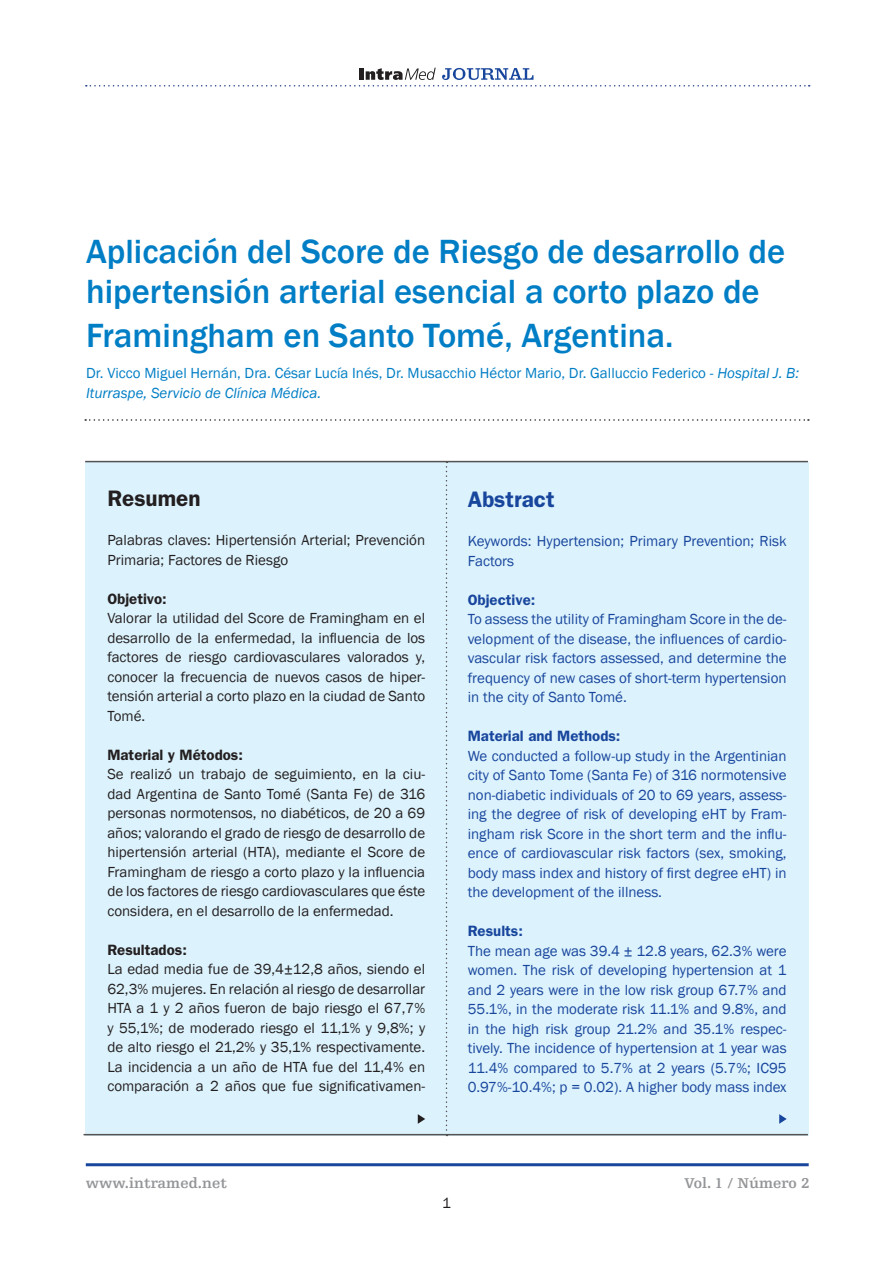
<style>
.page{position:relative;width:893px;height:1263px;background:#fff}
.page>*{position:absolute;margin:0;border:0;box-sizing:border-box;transform-origin:0 0}
.t1{font:500 34.5px/40.5px "Franklin Gothic";color:#007ec5}
.t2{font:600 22.5px "Franklin Gothic";color:#18469d}
.t3{font:600 22.5px "Franklin Gothic";color:#231f20}
.t4{font:15px/19.5px "Franklin Gothic";color:#231f20;text-align:justify}
.t5{font:15px/19.5px "Franklin Gothic";color:#18469d;text-align:justify}
.t6{font:15px/19.5px "Franklin Gothic";color:#007ec5}
.t7{font:600 15px "Franklin Gothic";color:#231f20}
.t8{font:600 15px "Franklin Gothic";color:#18469d}
.t9{font:700 15px "Egyptienne F";color:#939598}
.s1{font-style:italic}
</style>
<div class="page">
<hr style="left:86px;top:1163px;width:723px;height:3px;background:#18469d">
<svg style="left:86px;top:68px;width:724px;height:19px"></svg>
<div style="left:85px;top:462px;width:724px;height:673px;background:#dcf2fc"></div>
<svg style="left:446px;top:462px;width:1px;height:674px"></svg>
<hr style="left:85px;top:461px;width:723px;height:1px;background:#555252">
<svg style="left:85px;top:419px;width:724px;height:2px"></svg>
<hr style="left:84px;top:1134px;width:724px;height:1px;background:#555252">
<svg style="left:418px;top:1114px;width:7px;height:10px"></svg>
<svg style="left:779px;top:1114px;width:8px;height:10px"></svg>
<h1 class="t1" style="left:86px;top:231px;width:701px">Aplicación del Score de Riesgo de desarrollo de hipertensión arterial esencial a corto plazo de</h1>
<h1 class="t1" style="left:86px;top:315px;width:589px">Framingham en Santo Tomé, Argentina.</h1>
<p class="t6" style="left:86px;top:364px;width:715px">Dr. Vicco Miguel Hernán, Dra. César Lucía Inés, Dr. Musacchio Héctor Mario, Dr. Galluccio Federico - <span class="s1">Hospital J. B:<br>Iturraspe, Servicio de Clínica Médica.</span></p>
<h2 class="t3" style="left:107px;top:485px;width:95px">Resumen</h2>
<p class="t4" style="left:107px;top:531px;width:319px">Palabras claves: Hipertensión Arterial; Prevención<br>Primaria; Factores de Riesgo</p>
<p class="t7" style="left:107px;top:589px;width:61px">Objetivo:</p>
<p class="t4" style="left:107px;top:609px;width:319px">Valorar la utilidad del Score de Framingham en el desarrollo de la enfermedad, la influencia de los factores de riesgo cardiovasculares valorados y, conocer la frecuencia de nuevos casos de hiper&shy;tensión arterial a corto plazo en la ciudad de Santo Tomé.</p>
<p class="t7" style="left:107px;top:745px;width:137px">Material y Métodos:</p>
<p class="t4" style="left:107px;top:765px;width:319px">Se realizó un trabajo de seguimiento, en la ciu&shy;dad Argentina de Santo Tomé (Santa Fe) de 316 personas normotensos, no diabéticos, de 20 a 69 años; valorando el grado de riesgo de desarrollo de hipertensión arterial (HTA), mediante el Score de Framingham de riesgo a corto plazo y la influencia de los factores de riesgo cardiovasculares que éste considera, en el desarrollo de la enfermedad.</p>
<p class="t7" style="left:107px;top:940px;width:81px">Resultados:</p>
<p class="t4" style="left:107px;top:960px;width:319px">La edad media fue de 39,4±12,8 años, siendo el 62,3% mujeres. En relación al riesgo de desarrollar HTA a 1 y 2 años fueron de bajo riesgo el 67,7% y 55,1%; de moderado riesgo el 11,1% y 9,8%; y de alto riesgo el 21,2% y 35,1% respectivamente.<br>La incidencia a un año de HTA fue del 11,4% en comparación a 2 años que fue significativamen-</p>
<h2 class="t2" style="left:468px;top:486px;width:88px">Abstract</h2>
<p class="t5" style="left:468px;top:532px;width:320px">Keywords: Hypertension; Primary Prevention; Risk<br>Factors</p>
<p class="t8" style="left:468px;top:590px;width:69px">Objective:</p>
<p class="t5" style="left:468px;top:610px;width:320px">To assess the utility of Framingham Score in the de&shy;velopment of the disease, the influences of cardio&shy;vascular risk factors assessed, and determine the frequency of new cases of short-term hypertension in the city of Santo Tomé.</p>
<p class="t8" style="left:468px;top:727px;width:154px">Material and Methods:</p>
<p class="t5" style="left:468px;top:746px;width:320px">We conducted a follow-up study in the Argentinian city of Santo Tome (Santa Fe) of 316 normotensive non-diabetic individuals of 20 to 69 years, assess&shy;ing the degree of risk of developing eHT by Fram&shy;ingham risk Score in the short term and the influ&shy;ence of cardiovascular risk factors (sex, smoking, body mass index and history of first degree eHT) in the development of the illness.</p>
<p class="t8" style="left:468px;top:922px;width:57px">Results:</p>
<p class="t5" style="left:468px;top:941px;width:320px">The mean age was 39.4 ± 12.8 years, 62.3% were women. The risk of developing hypertension at 1 and 2 years were in the low risk group 67.7% and 55.1%, in the moderate risk 11.1% and 9.8%, and in the high risk group 21.2% and 35.1% respec&shy;tively. The incidence of hypertension at 1 year was 11.4% compared to 5.7% at 2 years (5.7%; IC95<br>0.97%-10.4%; p = 0.02). A higher body mass index</p>
<p class="t9" style="left:86px;top:1175px;width:143px">www.intramed.net</p>
<p class="t9" style="left:684px;top:1175px;width:127px">Vol. 1 / Número 2</p>
<p class="t4" style="left:442px;top:1193px;width:10px">1</p>
</div>
